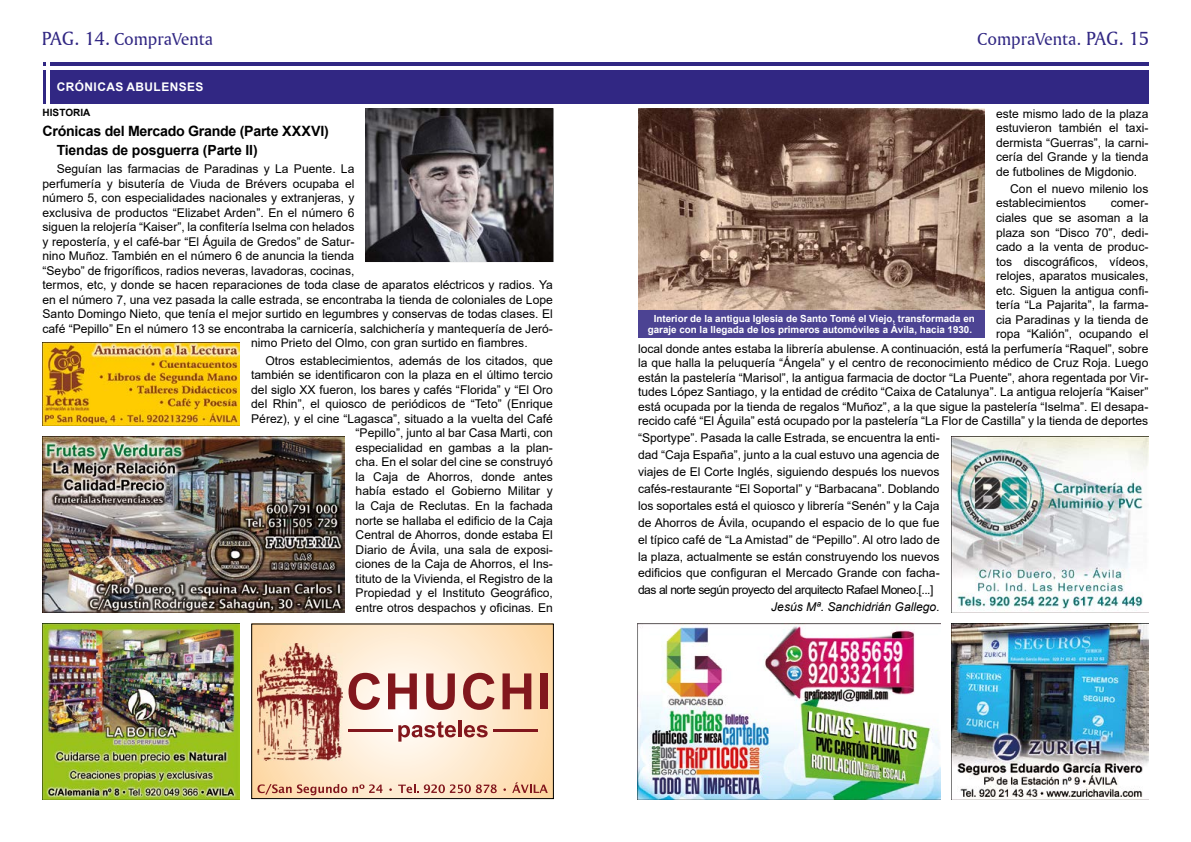
<style>
.page{position:relative;width:1191px;height:842px;background:#fff}
.page>*{position:absolute;margin:0;border:0;box-sizing:border-box;transform-origin:0 0}
.t1{font:18px "Amerigo BT Roman A";color:#312783}
.t2{font:700 14.2px "Arial";letter-spacing:-.02em;color:#000}
.t3{font:700 14px "Arial";letter-spacing:-.01em;color:#000}
.t4{font:12.1px/14.5px "Arial";color:#000;text-align:right}
.t5{font:700 11.9px "Arial";letter-spacing:.035em;color:#fff}
.t6{font:700 10px "Arial";letter-spacing:.005em;color:#000}
.t7{font:700 9.8px/11.8px "Arial";color:#fff;text-align:center}
.s1{font-size:20px}
.s2{color:#fff}
.s3{font-style:italic}
</style>
<div class="page">
<img style="left:43px;top:624px;width:197px;height:175px">
<svg style="left:253px;top:626px;width:298px;height:171px"></svg>
<svg style="left:257px;top:624px;width:291px;height:174px;background:#e7c4ac"></svg>
<hr style="left:348px;top:729px;width:44px;height:2px;background:#82171d">
<hr style="left:493px;top:729px;width:45px;height:2px;background:#82171d">
<img style="left:638px;top:623px;width:302px;height:176px">
<img style="left:951px;top:624px;width:197px;height:175px">
<div style="left:43px;top:62px;width:1105px;height:41px;background:#312783"></div>
<img style="left:366px;top:109px;width:187px;height:153px">
<hr style="left:42px;top:66px;width:1107px;height:3px;background:#fff">
<hr style="left:46px;top:62px;width:4px;height:42px;background:#fff">
<div style="left:638px;top:310px;width:346px;height:28px;background:#4c4393"></div>
<img style="left:43px;top:343px;width:197px;height:82px">
<img style="left:638px;top:109px;width:346px;height:200px">
<img style="left:951px;top:437px;width:197px;height:175px">
<img style="left:42px;top:437px;width:302px;height:175px">
<h1 class="t1" style="left:42px;top:28px;width:173px"><span class="s1">PAG. 14.</span> CompraVenta</h1>
<h1 class="t1" style="left:977px;top:28px;width:173px">CompraVenta. <span class="s1">PAG. 15</span></h1>
<p class="t5" style="left:57px;top:78px;width:148px">CRÓNICAS ABULENSES</p>
<p class="t6" style="left:43px;top:105px;width:49px">HISTORIA</p>
<p class="t2" style="left:43px;top:121px;width:288px">Crónicas del Mercado Grande (Parte XXXVI)</p>
<p class="t3" style="left:57px;top:140px;width:202px">Tiendas de posguerra (Parte II)</p>
<p class="t4" style="left:57px;top:162px;width:299px">Seguían las farmacias de Paradinas y La Puente. La</p>
<p class="t4" style="left:43px;top:176px;width:313px">perfumería y bisutería de Viuda de Brévers ocupaba el</p>
<p class="t4" style="left:43px;top:191px;width:313px">número 5, con especialidades nacionales y extranjeras, y</p>
<p class="t4" style="left:43px;top:205px;width:313px">exclusiva de productos “Elizabet Arden”. En el número 6</p>
<p class="t4" style="left:43px;top:220px;width:313px">siguen la relojería “Kaiser”, la confitería Iselma con helados</p>
<p class="t4" style="left:43px;top:234px;width:313px">y repostería, y el café-bar “El Águila de Gredos” de Satur-</p>
<p class="t4" style="left:43px;top:249px;width:313px">nino Muñoz. También en el número 6 de anuncia la tienda</p>
<p class="t4" style="left:43px;top:263px;width:313px">“Seybo” de frigoríficos, radios neveras, lavadoras, cocinas,</p>
<p class="t4" style="left:43px;top:278px;width:512px">termos, etc, y donde se hacen reparaciones de toda clase de aparatos eléctricos y radios. Ya</p>
<p class="t4" style="left:43px;top:292px;width:512px">en el número 7, una vez pasada la calle estrada, se encontraba la tienda de coloniales de Lope</p>
<p class="t4" style="left:43px;top:307px;width:512px">Santo Domingo Nieto, que tenía el mejor surtido en legumbres y conservas de todas clases. El</p>
<p class="t4" style="left:43px;top:321px;width:512px">café “Pepillo” En el número 13 se encontraba la carnicería, salchichería y mantequería de Jeró-</p>
<p class="t4" style="left:251px;top:336px;width:278px">nimo Prieto del Olmo, con gran surtido en fiambres.</p>
<p class="t4" style="left:251px;top:353px;width:303px">Otros establecimientos, además de los citados, que también se identificaron con la plaza en el último tercio del siglo XX fueron, los bares y cafés “Florida” y “El Oro del Rhin”, el quiosco de periódicos de “Teto” (Enrique Pérez), y el cine “Lagasca”, situado a la vuelta del Café “Pepillo”, junto al bar Casa Marti, con<br>especialidad en gambas a la plan-<br>cha. En el solar del cine se construyó<br>la Caja de Ahorros, donde antes<br>había estado el Gobierno Militar y<br>la Caja de Reclutas. En la fachada<br>norte se hallaba el edificio de la Caja<br>Central de Ahorros, donde estaba El<br>Diario de Ávila, una sala de exposi-<br>ciones de la Caja de Ahorros, el Ins-<br>tituto de la Vivienda, el Registro de la<br>Propiedad y el Instituto Geográfico,<br>entre otros despachos y oficinas. En</p>
<p class="t4" style="left:996px;top:106px;width:154px;text-align:justify">este mismo lado de la plaza estuvieron también el taxi&shy;dermista “Guerras”, la carni&shy;cería del Grande y la tienda de futbolines de Migdonio.</p>
<p class="t4" style="left:996px;top:181px;width:154px;text-align:left;text-indent:14px">Con el nuevo milenio los establecimientos</p>
<p class="t4" style="left:638px;top:196px;width:512px">comer-<br>ciales que se asoman a la<br>plaza son “Disco 70”, dedi-<br>cado a la venta de produc-<br>tos discográficos, vídeos,<br>relojes, aparatos musicales,<br>etc. Siguen la antigua confi-<br>tería “La Pajarita”, la farma-<br>cia Paradinas y la tienda de<br>ropa “Kalión”, ocupando el<br>local donde antes estaba la librería abulense. A continuación, está la perfumería “Raquel”, sobre la que halla la peluquería “Ángela” y el centro de reconocimiento médico de Cruz Roja. Luego están la pastelería “Marisol”, la antigua farmacia de doctor “La Puente”, ahora regentada por Vir&shy;tudes López Santiago, y la entidad de crédito “Caixa de Catalunya”. La antigua relojería “Kaiser” está ocupada por la tienda de regalos “Muñoz”, a la que sigue la pastelería “Iselma”. El desapa&shy;recido café “El Águila” está ocupado por la pastelería “La Flor de Castilla” y la tienda de deportes</p>
<p class="t4" style="left:638px;top:429px;width:303px;line-height:16.9px">“Sportype”. Pasada la calle Estrada, se encuentra la enti&shy;dad “Caja España”, junto a la cual estuvo una agencia de viajes de El Corte Inglés, siguiendo después los nuevos cafés-restaurante “El Soportal” y “Barbacana”. Doblando los soportales está el quiosco y librería “Senén” y la Caja de Ahorros de Ávila, ocupando el espacio de lo que fue el típico café de “La Amistad” de “Pepillo”. Al otro lado de la plaza, actualmente se están construyendo los nuevos edificios que configuran el Mercado Grande con facha&shy;das al norte según proyecto del arquitecto Rafael Moneo.[...]<span class="s2">..<br></span><span class="s3">Jesús Mª. Sanchidrián Gallego.</span></p>
<p class="t7" style="left:648px;top:312px;width:328px">Interior de la antigua Iglesia de Santo Tomé el Viejo, transformada en garaje con la llegada de los primeros automóviles a Ávila, hacia 1930.</p>
</div>
